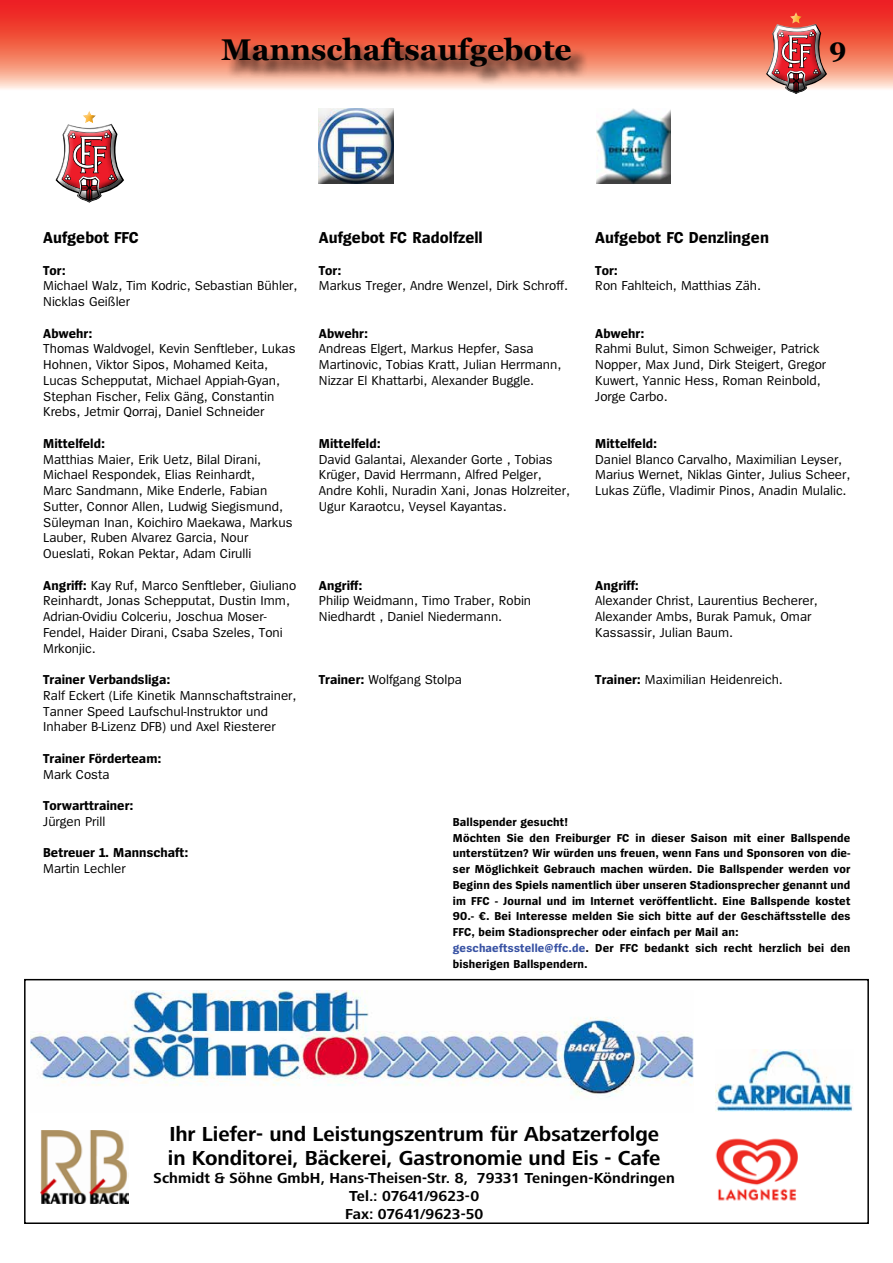
<style>
.page{position:relative;width:893px;height:1263px;background:#fff}
.page>*{position:absolute;margin:0;border:0;box-sizing:border-box;transform-origin:0 0}
.t1{font:700 30px "Georgia";color:#000101}
.t2{font:700 27px "Georgia";color:#000101}
.t3{font:700 21px/24px "Frutiger Next LT";color:#000}
.t4{font:700 16.5px "Spiegel";color:#000}
.t5{font:700 15px/18px "Frutiger Next LT";letter-spacing:.005em;color:#000;text-align:center}
.t6{font:13.5px/15.8px "Spiegel";color:#000}
.t7{font:700 13.5px "Spiegel";color:#000}
.t8{font:700 12px/15.8px "Spiegel";letter-spacing:.01em;color:#000}
.s1{font-weight:700}
.s2{color:#3953a4}
</style>
<div class="page">
<svg style="left:0;top:0;width:893px;height:89px;background:#f26151"></svg>
<div style="left:760px;top:9px;width:70px;height:92px;background:#000;opacity:.75"></div>
<div style="left:52px;top:110px;width:72px;height:96px;background:#000;opacity:.75"></div>
<div style="left:594px;top:109px;width:77px;height:85px;background:#000;opacity:.75"></div>
<div style="left:317px;top:109px;width:76px;height:85px;background:#000;opacity:.75"></div>
<div style="left:24px;top:979px;width:845px;height:245px;border:2px solid #000"></div>
<img style="left:715px;top:1138px;width:83px;height:63px">
<img style="left:715px;top:1050px;width:138px;height:61px">
<img style="left:30px;top:991px;width:664px;height:106px">
<img style="left:40px;top:1130px;width:88px;height:74px">
<div style="left:225px;top:41px;width:364px;height:44px;background:#000;opacity:.75"></div>
<h1 class="t1" style="left:221px;top:31px;width:352px">Mannschaftsaufgebote</h1>
<h2 class="t2" style="left:829px;top:30px;width:19px">9</h2>
<p class="t4" style="left:43px;top:229px;width:97px">Aufgebot FFC</p>
<p class="t7" style="left:43px;top:263px;width:24px">Tor:</p>
<p class="t6" style="left:43px;top:278px;width:256px">Michael Walz, Tim Kodric, Sebastian Bühler,<br>Nicklas Geißler</p>
<p class="t7" style="left:43px;top:326px;width:51px">Abwehr:</p>
<p class="t6" style="left:43px;top:341px;width:254px">Thomas Waldvogel, Kevin Senftleber, Lukas Hohnen, Viktor Sipos, Mohamed Keita, Lucas Schepputat, Michael Appiah-Gyan, Stephan Fischer, Felix Gäng, Constantin Krebs, Jetmir Qorraj, Daniel Schneider</p>
<p class="t7" style="left:43px;top:437px;width:63px">Mittelfeld:</p>
<p class="t6" style="left:43px;top:452px;width:251px">Matthias Maier, Erik Uetz, Bilal Dirani, Michael Respondek, Elias Reinhardt,<br>Marc Sandmann, Mike Enderle, Fabian Sutter, Connor Allen, Ludwig Siegismund, Süleyman Inan, Koichiro Maekawa, Markus Lauber, Ruben Alvarez Garcia, Nour Oueslati, Rokan Pektar, Adam Cirulli</p>
<p class="t6" style="left:43px;top:578px;width:255px"><span class="s1">Angriff:</span> Kay Ruf, Marco Senftleber, Giuliano Reinhardt, Jonas Schepputat, Dustin Imm, Adrian-Ovidiu Colceriu, Joschua Moser-Fendel, Haider Dirani, Csaba Szeles, Toni Mrkonjic.</p>
<p class="t7" style="left:43px;top:673px;width:129px">Trainer Verbandsliga:</p>
<p class="t6" style="left:43px;top:688px;width:255px">Ralf Eckert (Life Kinetik Mannschaftstrainer,<br>Tanner Speed Laufschul-Instruktor und<br>Inhaber B-Lizenz DFB) und Axel Riesterer</p>
<p class="t7" style="left:43px;top:752px;width:120px">Trainer Förderteam:</p>
<p class="t6" style="left:43px;top:767px;width:68px">Mark Costa</p>
<p class="t7" style="left:43px;top:799px;width:92px">Torwarttrainer:</p>
<p class="t6" style="left:43px;top:814px;width:64px">Jürgen Prill</p>
<p class="t7" style="left:43px;top:846px;width:147px">Betreuer 1. Mannschaft:</p>
<p class="t6" style="left:43px;top:861px;width:84px">Martin Lechler</p>
<p class="t4" style="left:319px;top:229px;width:165px">Aufgebot FC Radolfzell</p>
<p class="t7" style="left:319px;top:263px;width:24px">Tor:</p>
<p class="t6" style="left:319px;top:278px;width:251px">Markus Treger, Andre Wenzel, Dirk Schroff.</p>
<p class="t7" style="left:319px;top:326px;width:51px">Abwehr:</p>
<p class="t6" style="left:319px;top:341px;width:244px">Andreas Elgert, Markus Hepfer, Sasa<br>Martinovic, Tobias Kratt, Julian Herrmann,<br>Nizzar El Khattarbi, Alexander Buggle.</p>
<p class="t7" style="left:319px;top:437px;width:63px">Mittelfeld:</p>
<p class="t6" style="left:319px;top:452px;width:253px">David Galantai, Alexander Gorte , Tobias Krüger, David Herrmann, Alfred Pelger, Andre Kohli, Nuradin Xani, Jonas Holzreiter, Ugur Karaotcu, Veysel Kayantas.</p>
<p class="t4" style="left:595px;top:229px;width:175px">Aufgebot FC Denzlingen</p>
<p class="t7" style="left:595px;top:263px;width:24px">Tor:</p>
<p class="t6" style="left:595px;top:278px;width:167px">Ron Fahlteich, Matthias Zäh.</p>
<p class="t7" style="left:595px;top:326px;width:51px">Abwehr:</p>
<p class="t6" style="left:595px;top:341px;width:232px">Rahmi Bulut, Simon Schweiger, Patrick<br>Nopper, Max Jund, Dirk Steigert, Gregor<br>Kuwert, Yannic Hess, Roman Reinbold,<br>Jorge Carbo.</p>
<p class="t7" style="left:595px;top:437px;width:63px">Mittelfeld:</p>
<p class="t6" style="left:595px;top:452px;width:257px">Daniel Blanco Carvalho, Maximilian Leyser,<br>Marius Wernet, Niklas Ginter, Julius Scheer,<br>Lukas Züfle, Vladimir Pinos, Anadin Mulalic.</p>
<p class="t7" style="left:319px;top:578px;width:45px">Angriff:</p>
<p class="t6" style="left:319px;top:593px;width:214px">Philip Weidmann, Timo Traber, Robin<br>Niedhardt , Daniel Niedermann.</p>
<p class="t6" style="left:319px;top:672px;width:144px"><span class="s1">Trainer:</span> Wolfgang Stolpa</p>
<p class="t7" style="left:595px;top:578px;width:45px">Angriff:</p>
<p class="t6" style="left:595px;top:593px;width:224px">Alexander Christ, Laurentius Becherer,<br>Alexander Ambs, Burak Pamuk, Omar<br>Kassassir, Julian Baum.</p>
<p class="t6" style="left:595px;top:672px;width:189px"><span class="s1">Trainer:</span> Maximilian Heidenreich.</p>
<p class="t8" style="left:453px;top:814px;width:399px">Ballspender gesucht!<br>Möchten Sie den Freiburger FC in dieser Saison mit einer Ballspende unterstützen? Wir würden uns freuen, wenn Fans und Sponsoren von die&shy;ser Möglichkeit Gebrauch machen würden. Die Ballspender werden vor Beginn des Spiels namentlich über unseren Stadionsprecher genannt und im FFC - Journal und im Internet veröffentlicht. Eine Ballspende kostet 90.- €. Bei Interesse melden Sie sich bitte auf der Geschäftsstelle des FFC, beim Stadionsprecher oder einfach per Mail an: <span class="s2">geschaeftsstelle@ffc.de</span>. Der FFC bedankt sich recht herzlich bei den bisherigen Ballspendern.</p>
<h3 class="t3" style="left:168px;top:1122px;width:494px">Ihr Liefer- und Leistungszentrum für Absatzerfolge in Konditorei, Bäckerei, Gastronomie und Eis - Cafe</h3>
<p class="t5" style="left:154px;top:1169px;width:523px">Schmidt &amp; Söhne GmbH, Hans-Theisen-Str. 8, 79331 Teningen-Köndringen<br>Tel.: 07641/9623-0<br>Fax: 07641/9623-50</p>
</div>
